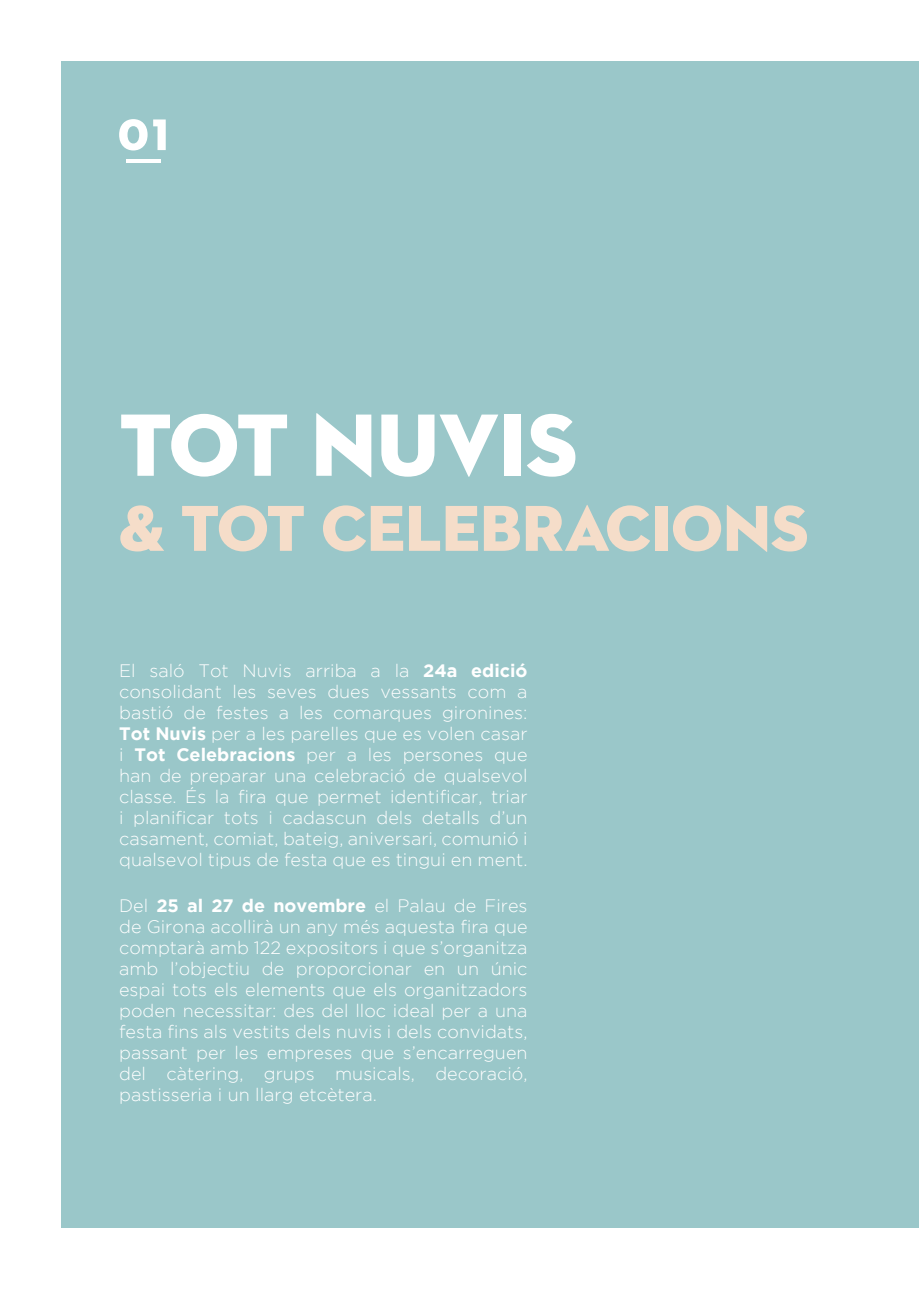
<style>
.page{position:relative;width:919px;height:1289px;background:#fff}
.page>*{position:absolute;margin:0;border:0;box-sizing:border-box;transform-origin:0 0}
.t1{font:90px "Neutraface 2 Display Titling";color:#fff}
.t2{font:66px "Neutraface 2 Display Titling";color:#f5ddc9}
.t3{font:300 18px/21px "Gotham";color:#fff;text-align:justify}
.s1{font-weight:700}
</style>
<div class="page">
<div style="left:61px;top:61px;width:857px;height:1166px;background:#9ac7c9"></div>
<svg style="left:119px;top:119px;width:47px;height:31px"></svg>
<hr style="left:127px;top:159px;width:34px;height:4px;background:#fff">
<p class="t1" style="left:119px;top:389px;width:460px">TOT NUVIS</p>
<p class="t2" style="left:119px;top:487px;width:691px">&amp; TOT CELEBRACIONS</p>
<p class="t3" style="left:119px;top:659px;width:410px">El saló Tot Nuvis arriba a la <span class="s1">24a edició </span>consolidant les seves dues vessants com a bastió de festes a les comarques gironines:<br><span class="s1">Tot Nuvis</span> per a les parelles que es volen casar i <span class="s1">Tot Celebracions</span> per a les persones que han de preparar una celebració de qualsevol classe. És la fira que permet identificar, triar i planificar tots i cadascun dels detalls d’un casament, comiat, bateig, aniversari, comunió i qualsevol tipus de festa que es tingui en ment.</p>
<p class="t3" style="left:119px;top:895px;width:410px">Del <span class="s1">25 al 27 de novembre</span> el Palau de Fires de Girona acollirà un any més aquesta fira que comptarà amb 122 expositors i que s’organitza amb l’objectiu de proporcionar en un únic espai tots els elements que els organitzadors poden necessitar: des del lloc ideal per a una festa fins als vestits dels nuvis i dels convidats, passant per les empreses que s’encarreguen del càtering, grups musicals, decoració, pastisseria i un llarg etcètera.</p>
</div>
